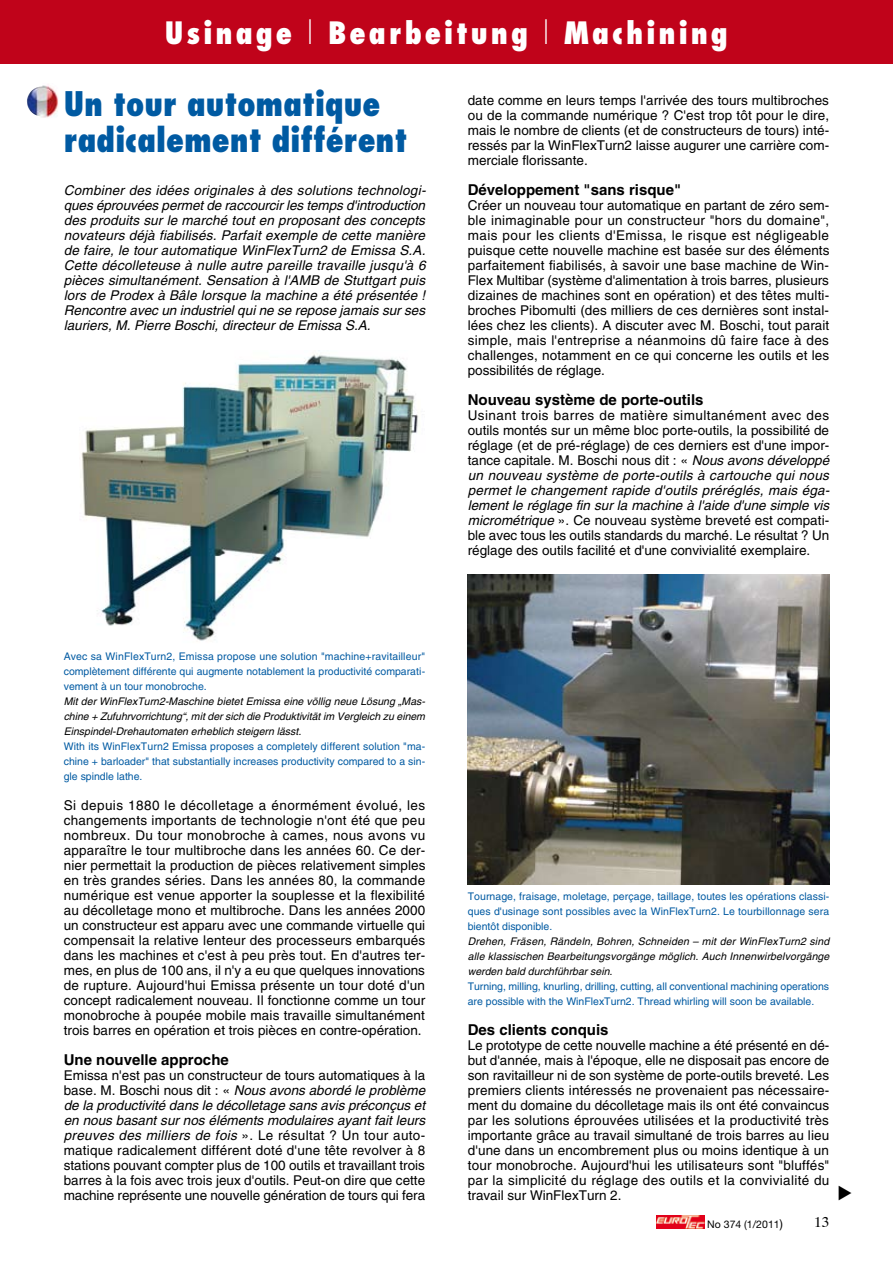
<style>
.page{position:relative;width:893px;height:1263px;background:#fff}
.page>*{position:absolute;margin:0;border:0;box-sizing:border-box;transform-origin:0 0}
.t1{font:800 condensed 33px/36px "Futura";color:#005aa2}
.t2{font:800 condensed 30px "Futura";letter-spacing:.1em;color:#fff}
.t3{font:700 15px "Helvetica";color:#000}
.t4{font:13.5px/15px "Helvetica";letter-spacing:.005em;color:#000;text-align:justify}
.t5{font:italic 13.5px/15px "Helvetica";color:#000;text-align:justify}
.t6{font:10.5px/15px "Helvetica";color:#005aa2;text-align:justify}
.t7{font:italic 10.5px/15px "Helvetica";color:#000;text-align:justify}
.t8{font:10.5px "Helvetica Neue";color:#000}
.s1{font-weight:300;font-stretch:normal}
.s2{font-style:italic}
.s3{font-size:12px}
</style>
<div class="page">
<svg style="left:656px;top:1215px;width:1px;height:13px"></svg>
<img style="left:657px;top:1215px;width:47px;height:13px">
<div style="left:0;top:0;width:893px;height:64px;background:#c0031a"></div>
<img style="left:81px;top:354px;width:338px;height:287px">
<img style="left:468px;top:574px;width:361px;height:310px">
<img style="left:27px;top:85px;width:31px;height:33px">
<h2 class="t2" style="left:165px;top:14px;width:565px">Usinage <span class="s1">l</span> Bearbeitung <span class="s1">l</span> Machining</h2>
<h1 class="t1" style="left:64px;top:85px;width:345px">Un tour automatique radicalement différent</h1>
<p class="t5" style="left:64px;top:183px;width:364px">Combiner des idées originales à des solutions technologi&shy;ques éprouvées permet de raccourcir les temps d'introduction des produits sur le marché tout en proposant des concepts novateurs déjà fiabilisés. Parfait exemple de cette manière de faire, le tour automatique WinFlexTurn2 de Emissa S.A.<br>Cette décolleteuse à nulle autre pareille travaille jusqu'à 6 pièces simultanément. Sensation à l'AMB de Stuttgart puis lors de Prodex à Bâle lorsque la machine a été présentée !<br>Rencontre avec un industriel qui ne se repose jamais sur ses lauriers, M. Pierre Boschi, directeur de Emissa S.A.</p>
<p class="t4" style="left:468px;top:93px;width:363px">date comme en leurs temps l'arrivée des tours multibroches ou de la commande numérique ? C'est trop tôt pour le dire, mais le nombre de clients (et de constructeurs de tours) inté&shy;ressés par la WinFlexTurn2 laisse augurer une carrière com&shy;merciale florissante.</p>
<p class="t3" style="left:468px;top:180px;width:215px">Développement "sans risque"</p>
<p class="t4" style="left:468px;top:198px;width:363px">Créer un nouveau tour automatique en partant de zéro sem&shy;ble inimaginable pour un constructeur "hors du domaine", mais pour les clients d'Emissa, le risque est négligeable puisque cette nouvelle machine est basée sur des éléments parfaitement fiabilisés, à savoir une base machine de Win-Flex Multibar (système d'alimentation à trois barres, plusieurs dizaines de machines sont en opération) et des têtes multi&shy;broches Pibomulti (des milliers de ces dernières sont instal&shy;lées chez les clients). A discuter avec M. Boschi, tout parait simple, mais l'entreprise a néanmoins dû faire face à des challenges, notamment en ce qui concerne les outils et les possibilités de réglage.</p>
<p class="t3" style="left:468px;top:390px;width:237px">Nouveau système de porte-outils</p>
<p class="t4" style="left:468px;top:408px;width:363px">Usinant trois barres de matière simultanément avec des outils montés sur un même bloc porte-outils, la possibilité de réglage (et de pré-réglage) de ces derniers est d'une impor&shy;tance capitale. M. Boschi nous dit : « <span class="s2">Nous avons développé un nouveau système de porte-outils à cartouche qui nous permet le changement rapide d'outils préréglés, mais éga&shy;lement le réglage fin sur la machine à l'aide d'une simple vis micrométrique</span> ». Ce nouveau système breveté est compati&shy;ble avec tous les outils standards du marché. Le résultat ? U n réglage des outils facilité et d'une convivialité exemplaire.</p>
<p class="t6" style="left:64px;top:649px;width:363px">Avec sa WinFlexTurn2, Emissa propose une solution "machine+ravitailleur" complètement différente qui augmente notablement la productivité comparati&shy;vement à un tour monobroche.</p>
<p class="t7" style="left:64px;top:694px;width:363px">Mit der WinFlexTurn2-Maschine bietet Emissa eine völlig neue Lösung „Mas&shy;chine + Zufuhrvorrichtung“, mit der sich die Produktivität im Vergleich zu einem Einspindel-Drehautomaten erheblich steigern lässt.</p>
<p class="t6" style="left:64px;top:739px;width:363px">With its WinFlexTurn2 Emissa proposes a completely different solution "ma&shy;chine + barloader" that substantially increases productivity compared to a sin&shy;gle spindle lathe.</p>
<p class="t4" style="left:64px;top:798px;width:363px">Si depuis 1880 le décolletage a énormément évolué, les changements importants de technologie n'ont été que peu nombreux. Du tour monobroche à cames, nous avons vu apparaître le tour multibroche dans les années 60. Ce der&shy;nier permettait la production de pièces relativement simples en très grandes séries. Dans les années 80, la commande numérique est venue apporter la souplesse et la flexibilité au décolletage mono et multibroche. Dans les années 2000 un constructeur est apparu avec une commande virtuelle qui compensait la relative lenteur des processeurs embarqués dans les machines et c'est à peu près tout. En d'autres ter&shy;mes, en plus de 100 ans, il n'y a eu que quelques innovations de rupture. Aujourd'hui Emissa présente un tour doté d'un concept radicalement nouveau. I l fonctionne comme un tour monobroche à poupée mobile mais travaille simultanément trois barres en opération et trois pièces en contre-opération.</p>
<p class="t3" style="left:64px;top:1050px;width:167px">Une nouvelle approche</p>
<p class="t4" style="left:64px;top:1068px;width:363px">Emissa n'est pas un constructeur de tours automatiques à la base. M. Boschi nous dit : « <span class="s2">Nous avons abordé le problème de la productivité dans le décolletage sans avis préconçus et en nous basant sur nos éléments modulaires ayant fait leurs preuves des milliers de fois</span> ». Le résultat ? U n tour auto&shy;matique radicalement différent doté d'une tête revolver à 8 stations pouvant compter plus de 100 outils et travaillant trois barres à la fois avec trois jeux d'outils. Peut-on dire que cette machine représente une nouvelle génération de tours qui fera</p>
<p class="t6" style="left:468px;top:889px;width:363px">Tournage, fraisage, moletage, perçage, taillage, toutes les opérations classi&shy;ques d'usinage sont possibles avec la WinFlexTurn2. Le tourbillonnage sera bientôt disponible.</p>
<p class="t7" style="left:468px;top:934px;width:363px">Drehen, Fräsen, Rändeln, Bohren, Schneiden – mit der WinFlexTurn2 sind alle klassischen Bearbeitungsvorgänge möglich. Auch Innenwirbelvorgänge werden bald durchführbar sein.</p>
<p class="t6" style="left:468px;top:979px;width:363px">Turning, milling, knurling, drilling, cutting, all conventional machining operations are possible with the WinFlexTurn2. Thread whirling will soon be available.</p>
<p class="t3" style="left:468px;top:1020px;width:142px">Des clients conquis</p>
<p class="t4" style="left:468px;top:1038px;width:363px">Le prototype de cette nouvelle machine a été présenté en dé&shy;but d'année, mais à l'époque, elle ne disposait pas encore de son ravitailleur ni de son système de porte-outils breveté. Les premiers clients intéressés ne provenaient pas nécessaire&shy;ment du domaine du décolletage mais ils ont été convaincus par les solutions éprouvées utilisées et la productivité très importante grâce au travail simultané de trois barres au lieu d'une dans un encombrement plus ou moins identique à un tour monobroche. Aujourd'hui les utilisateurs sont "bluffés" par la simplicité du réglage des outils et la convivialité du travail sur WinFlexTurn 2.</p>
<p class="t8" style="left:707px;top:1218px;width:77px">No 374 (1/2011<span class="s3">)</span></p>
</div>
